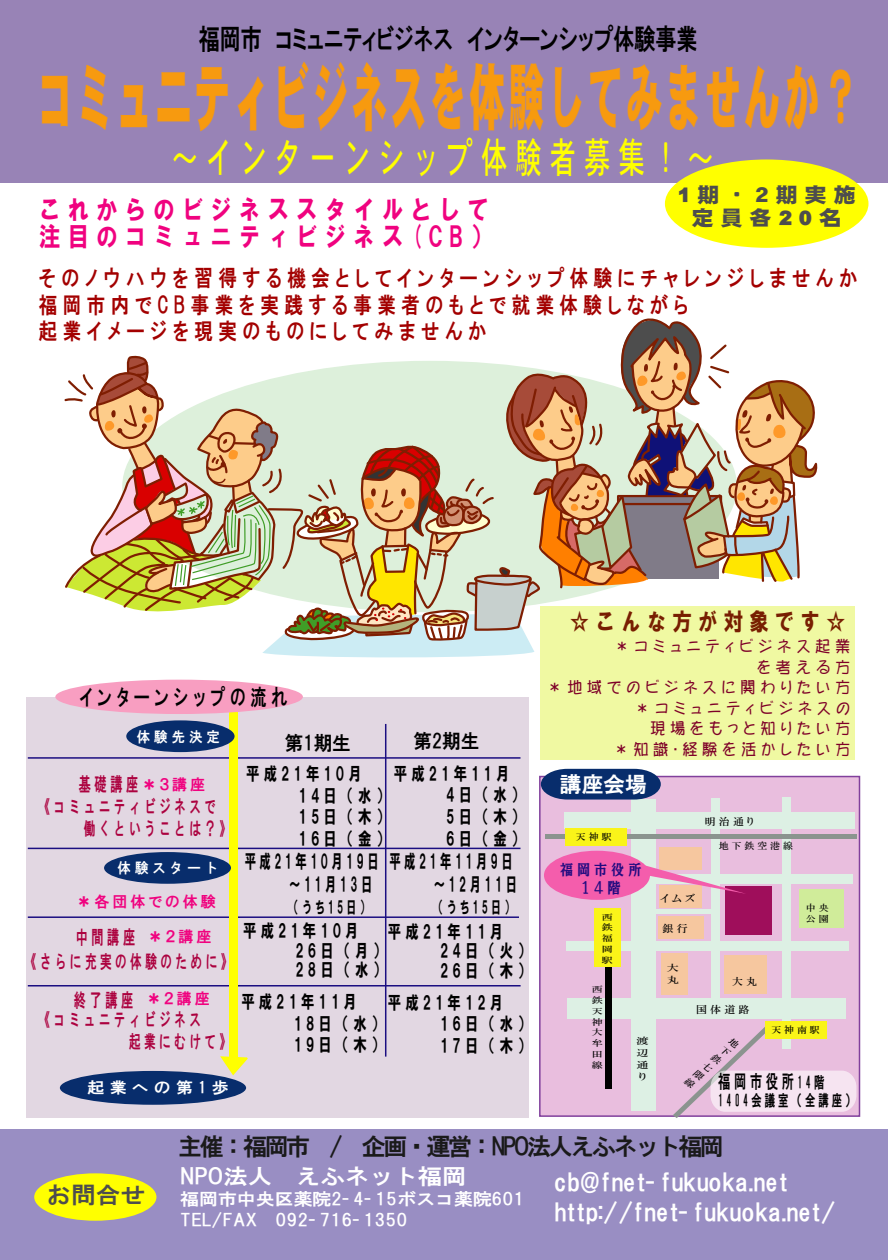
<style>
.page{position:relative;width:888px;height:1260px;background:#fff}
.page>*{position:absolute;margin:0;border:0;box-sizing:border-box;transform-origin:0 0}
.t1{font:72.9px "DF Gothic EB";letter-spacing:.1em;color:#f79a0f;scale:.49 1}
.t2{font:42px "DFHS Gothic W5 WIN RKSJ H";letter-spacing:.3em;color:#ff0;scale:.63 1}
.t3{font:28.35px "HGP Gothic E";color:#000;scale:.74 1}
.t4{font:26.7px/26.7px "HGS Soei Kakugothic UB";letter-spacing:.3em;color:#f0027f;scale:.82 1}
.t5{font:24px "HGS Gothic E";letter-spacing:-.1em;color:#1a1a1a}
.t6{font:24px "HGS Soei Kakugothic UB";letter-spacing:.3em;color:#781e01;scale:.82 1}
.t7{font:23.85px/29.7px "HGS Gothic E";letter-spacing:-.02em;color:#fff;scale:1.09 1}
.t8{font:22.95px "HGS Gothic E";color:#4d4d4d;scale:1.08 1}
.t9{font:22.5px/26.7px "HGP Gothic E";letter-spacing:.3em;color:#a30000;scale:.82 1}
.t10{font:22.2px "HGP Gothic E";letter-spacing:.3em;color:#000;scale:.72 1}
.t11{font:21.6px "HGS Gothic E";color:#fff;scale:1.13 1}
.t12{font:21.45px "HGS Gothic E";color:#fff}
.t13{font:20.55px/22.5px "DHP Gothic EB";letter-spacing:.3em;color:#4d4d4d;text-align:center;scale:1.08 1}
.t14{font:19.5px "HGS Gothic E";color:#000;scale:.95 1}
.t15{font:19.05px "HGS Gothic E";letter-spacing:.3em;color:#ac013f;scale:.64 1}
.t16{font:18.9px/22.6px "HGS Soei Kakugothic UB";letter-spacing:.3em;color:#000;scale:.6 1}
.t17{font:18.6px "HG Gothic E";letter-spacing:.3em;color:#000;scale:.66 1}
.t18{font:18.15px/21.9px "HGS Gothic E";letter-spacing:.3em;color:#ac013f;scale:.64 1}
.t19{font:18px/21.8px "HGS Soei Kakugothic UB";letter-spacing:.3em;color:#000;scale:.74 1}
.t20{font:16.8px/21px "HGS Gothic E";color:#fff;scale:1.12 1}
.t21{font:16.5px "HGS Soei Kakugothic UB";letter-spacing:.3em;color:#000;scale:.6 1}
.t22{font:15.9px/20.5px "Arphic PPOP Bold JIS";letter-spacing:.3em;color:#7e0028;text-align:right;scale:.96 1}
.t23{font:15.75px "HG Gothic E";letter-spacing:.3em;color:#000;scale:.66 1}
.t24{font:15.45px "HG Gothic E";letter-spacing:.3em;color:#fff;scale:1.1 1}
.t25{font:15.15px "HGP Gothic E";letter-spacing:.2em;color:#f0027f}
.t26{font:15.15px/18.1px "HGP Soei Presence EB";letter-spacing:.3em;color:#220b80;text-align:center;scale:.87 1}
.t27{font:14.4px "HG Gothic E";letter-spacing:.3em;color:#fff;scale:.93 1}
.t28{font:700 10.05px "HGP Mincho B";letter-spacing:.3em;color:#000;scale:1.08 1}
.t29{font:700 9.15px/10.6px "HGP Mincho B";letter-spacing:.3em;color:#000;scale:1.08 1}
.t30{font:700 9.15px/11.9px "HGP Mincho B";letter-spacing:.3em;color:#000;text-align:justify;scale:1.33 1}
.t31{font:700 8.25px/10.8px "HGP Mincho B";color:#000;text-align:justify;scale:1.33 1}
.s1{font-size:15.75px}
</style>
<div class="page">
<div style="left:27px;top:697px;width:502px;height:421px;background:#e2d7e2"></div>
<div style="left:0;top:0;width:888px;height:183px;background:#9883b6"></div>
<div style="left:1px;top:1130px;width:887px;height:130px;background:#998ec3"></div>
<div style="left:665px;top:159px;width:203px;height:89px;background:#ff0;border-radius:50%"></div>
<div style="left:34px;top:1173px;width:122px;height:48px;background:#ff0;border-radius:50%"></div>
<div style="left:540px;top:607px;width:315px;height:153px;background:#f0f9a2"></div>
<div style="left:539px;top:776px;width:321px;height:341px;background:#e9bede;border:2px solid #81409c"></div>
<div style="left:658px;top:916px;width:45px;height:22px;background:#f6c79f"></div>
<div style="left:661px;top:954px;width:26px;height:41px;background:#f6c79f"></div>
<div style="left:724px;top:955px;width:43px;height:39px;background:#f6c79f"></div>
<div style="left:800px;top:889px;width:44px;height:39px;background:#d0ec9a"></div>
<div style="left:725px;top:886px;width:46px;height:48px;background:#9f0e5b"></div>
<div style="left:567px;top:998px;width:279px;height:21px;background:#ddf0e4"></div>
<div style="left:566px;top:942px;width:282px;height:9px;background:#ddf0e4"></div>
<div style="left:564px;top:874px;width:288px;height:9px;background:#ddf0e4"></div>
<div style="left:564px;top:812px;width:291px;height:17px;background:#ddf0e4"></div>
<div style="left:632px;top:799px;width:24px;height:311px;background:#ddf0e4"></div>
<div style="left:782px;top:797px;width:9px;height:251px;background:#ddf0e4"></div>
<div style="left:711px;top:799px;width:9px;height:218px;background:#ddf0e4"></div>
<div style="left:605px;top:946px;width:7px;height:143px;background:#000"></div>
<hr style="left:545px;top:835px;width:312px;height:4px;background:#8b948f">
<div style="left:594px;top:909px;width:26px;height:58px;background:#faf419"></div>
<div style="left:766px;top:1021px;width:61px;height:17px;background:#faf419"></div>
<div style="left:60px;top:1071px;width:186px;height:34px;background:#082d6c;border-radius:50%"></div>
<hr style="left:385px;top:724px;width:1px;height:333px;background:#1b0e81">
<hr style="left:28px;top:757px;width:492px;height:2px;background:#1b0e81">
<hr style="left:28px;top:848px;width:492px;height:1px;background:#1b0e81">
<hr style="left:28px;top:916px;width:491px;height:2px;background:#1b0e81">
<hr style="left:28px;top:985px;width:493px;height:2px;background:#1b0e81">
<div style="left:230px;top:692px;width:8px;height:375px;background:#ff0"></div>
<svg style="left:220px;top:1056px;width:28px;height:19px"></svg>
<svg style="left:63px;top:318px;width:758px;height:595px"></svg>
<div style="left:55px;top:680px;width:248px;height:34px;background:#f89ec1;border-radius:50%"></div>
<div style="left:126px;top:720px;width:109px;height:32px;background:#082d6c;border-radius:50%"></div>
<div style="left:104px;top:852px;width:127px;height:32px;background:#082d6c;border-radius:50%"></div>
<svg style="left:673px;top:1027px;width:183px;height:91px"></svg>
<h3 class="t3" style="left:199px;top:25px;width:675px">福岡市 コミュニティビジネス インターンシップ体験事業</h3>
<h1 class="t1" style="left:38px;top:60px;width:1677px">コミュニティビジネスを体験してみませんか？</h1>
<h2 class="t2" style="left:172px;top:136px;width:862px">～インターンシップ体験者募集！～</h2>
<p class="t13" style="left:677px;top:185px;width:167px">1期・２期実施定員各20名</p>
<h3 class="t4" style="left:39px;top:196px;width:554px">これからのビジネススタイルとして注目のコミュニティビジネス(CB）</h3>
<p class="t9" style="left:39px;top:264px;width:1000px">そのノウハウを習得する機会としてインターンシップ体験にチャレンジしませんか福岡市内でCB事業を実践する事業者のもとで就業体験しながら<br>起業イメージを現実のものにしてみませんか</p>
<p class="t10" style="left:80px;top:686px;width:290px">インターンシップの流れ</p>
<p class="t27" style="left:137px;top:729px;width:91px">体験先決定</p>
<p class="t14" style="left:285px;top:733px;width:71px">第1期生</p>
<p class="t14" style="left:414px;top:731px;width:71px">第2期生</p>
<p class="t15" style="left:79px;top:774px;width:94px">基礎講座</p>
<p class="t25" style="left:142px;top:777px;width:65px">＊３講座</p>
<p class="t18" style="left:84px;top:796px;width:232px;text-indent:-45px">《コミュニティビジネスで働くということは？》</p>
<p class="t27" style="left:118px;top:861px;width:110px">体験スタート</p>
<p class="t25" style="left:77px;top:894px;width:141px">＊各団体での体験</p>
<p class="t15" style="left:76px;top:927px;width:94px">中間講座</p>
<p class="t25" style="left:148px;top:929px;width:65px">＊２講座</p>
<p class="t18" style="left:25px;top:951px;width:326px">《さらに充実の体験のために》</p>
<p class="t15" style="left:74px;top:990px;width:94px">終了講座</p>
<p class="t25" style="left:146px;top:991px;width:65px">＊２講座</p>
<p class="t18" style="left:129px;top:1009px;width:161px;text-indent:-91px">《コミュニティビジネス<br>起業にむけて》</p>
<p class="t24" style="left:88px;top:1080px;width:130px">起業への第1歩</p>
<p class="t19" style="left:299px;top:762px;width:124px;text-indent:-52px">平成21年10月<br>14日（水）<br>15日（木）<br>16日（金）</p>
<p class="t19" style="left:446px;top:762px;width:107px;text-indent:-52px">平成21年11月<br>4日（水）<br>5日（木）<br>6日（金）</p>
<p class="t16" style="left:289px;top:850px;width:151px;text-indent:-44px">平成21年10月19日～11月13日</p>
<p class="t21" style="left:289px;top:899px;width:135px">（うち15日）</p>
<p class="t19" style="left:295px;top:921px;width:124px;line-height:19.5px;text-indent:-52px">平成21年10月<br>26日（月）<br>28日（水）</p>
<p class="t19" style="left:294px;top:990px;width:124px;text-indent:-52px">平成21年11月<br>18日（水）<br>19日（木）</p>
<p class="t16" style="left:389px;top:850px;width:214px;text-align:right">平成21年11月9日～12月11日</p>
<p class="t21" style="left:434px;top:899px;width:135px">（うち15日）</p>
<p class="t19" style="left:440px;top:922px;width:124px;line-height:19.5px;text-indent:-52px">平成21年11月<br>24日（火）<br>26日（木）</p>
<p class="t19" style="left:440px;top:991px;width:124px;text-indent:-52px">平成21年12月<br>16日（水）<br>17日（木）</p>
<h3 class="t6" style="left:570px;top:609px;width:338px">☆こんな方が対象です☆</h3>
<p class="t22" style="left:547px;top:636px;width:317px">＊コミュニティビジネス起業<br>を考える方<br>＊地域でのビジネスに関わりたい方＊コミュニティビジネスの<br>現場をもっと知りたい方<br>＊知識・経験を活かしたい方</p>
<p class="t12" style="left:560px;top:773px;width:89px">講座会場</p>
<p class="t29" style="left:576px;top:832px;width:34px">天神駅</p>
<p class="t26" style="left:560px;top:860px;width:95px">福岡市役所<br>１４階</p>
<p class="t31" style="left:602px;top:911px;width:10px">西鉄福岡駅</p>
<p class="t31" style="left:592px;top:984px;width:10px">西鉄天神大牟田線</p>
<p class="t30" style="left:636px;top:1035px;width:10px">渡辺通り</p>
<p class="t28" style="left:705px;top:817px;width:47px">明治通り</p>
<p class="t29" style="left:719px;top:841px;width:70px">地下鉄空港線</p>
<p class="t28" style="left:660px;top:893px;width:34px">イムズ</p>
<p class="t28" style="left:663px;top:923px;width:25px">銀行</p>
<p class="t30" style="left:667px;top:962px;width:11px">大丸</p>
<p class="t28" style="left:732px;top:976px;width:25px">大丸</p>
<p class="t28" style="left:696px;top:1004px;width:51px">国体道路</p>
<p class="t29" style="left:806px;top:903px;width:23px">中央公園</p>
<p class="t29" style="left:771px;top:1025px;width:46px">天神南駅</p>
<p class="t17" style="left:718px;top:1072px;width:162px">福岡市役所<span class="s1">14階</span></p>
<p class="t23" style="left:718px;top:1092px;width:210px">1404会議室（全講座）</p>
<p class="t8" style="left:46px;top:1183px;width:93px">お問合せ</p>
<h3 class="t5" style="left:178px;top:1134px;width:547px">主催：福岡市 / 企画・運営：NPO法人えふネット福岡</h3>
<p class="t11" style="left:180px;top:1166px;width:255px">NPO法人 えふネット福岡</p>
<p class="t20" style="left:180px;top:1189px;width:309px">福岡市中央区薬院2- 4- 15ボスコ薬院601<br>TEL/FAX 092- 716- 1350</p>
<h3 class="t7" style="left:554px;top:1167px;width:259px">cb@fnet- fukuoka.net http://fnet- fukuoka.net/</h3>
</div>
